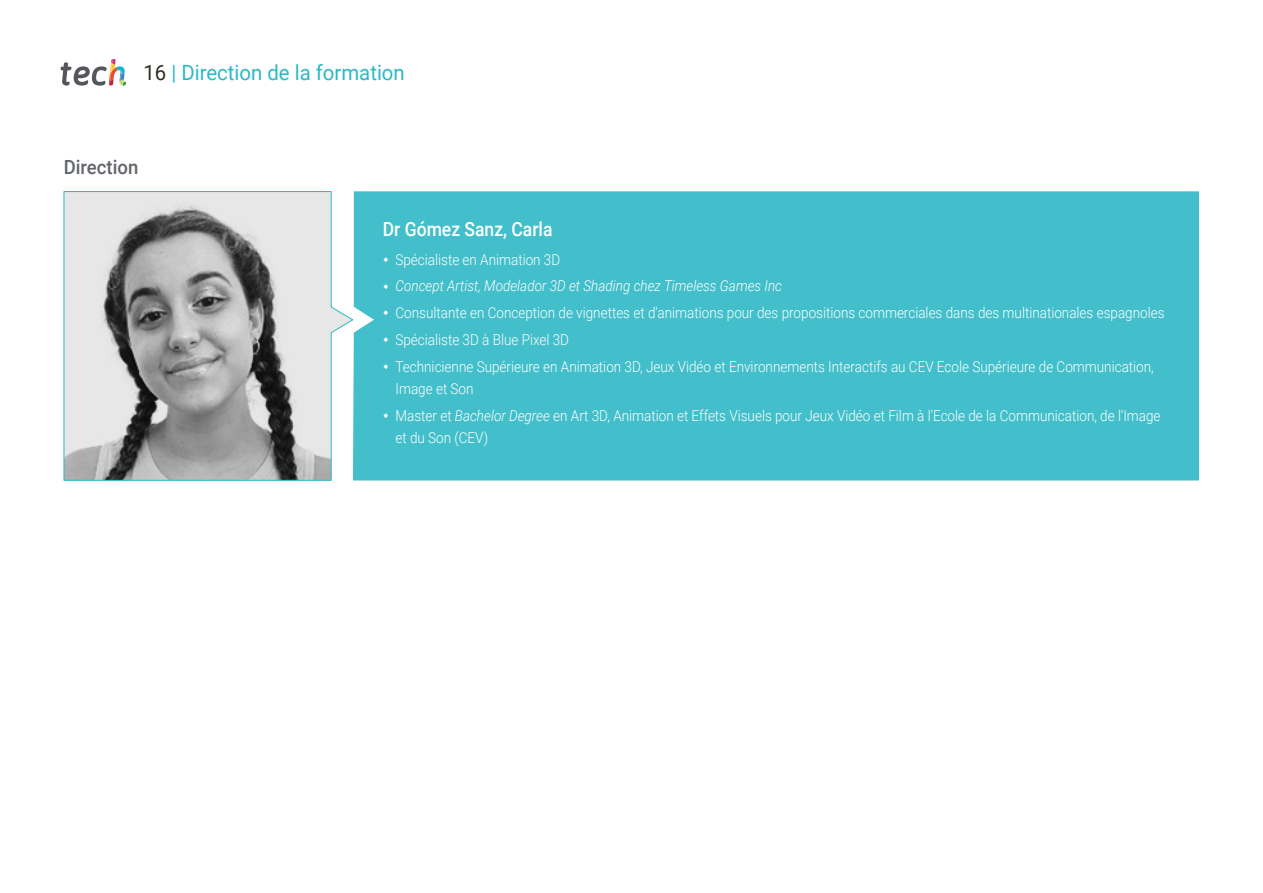
<style>
.page{position:relative;width:1263px;height:893px;background:#fff}
.page>*{position:absolute;margin:0;border:0;box-sizing:border-box;transform-origin:0 0}
.t1{font:21px "Roboto";color:#2db8c5}
.t2{font:500 19.5px "Roboto";color:#fff;scale:.9 1}
.t3{font:500 19.5px "Roboto";color:#61646a;scale:.95 1}
.t4{font:300 15px/26.7px "Roboto";color:#fff;scale:.9 1}
.t5{font:italic 300 15px "Roboto";color:#fff;scale:.9 1}
.s1{color:#312e20}
.s2{font-style:italic}
</style>
<div class="page">
<svg style="left:61px;top:59px;width:65px;height:27px"></svg>
<div style="left:353px;top:191px;width:846px;height:289px;background:#42bfca"></div>
<svg style="left:64px;top:191px;width:289px;height:290px;background:#b3b5b5"></svg>
<svg style="left:384px;top:257px;width:4px;height:5px"></svg>
<svg style="left:384px;top:284px;width:4px;height:5px"></svg>
<svg style="left:384px;top:310px;width:4px;height:5px"></svg>
<svg style="left:384px;top:337px;width:4px;height:5px"></svg>
<svg style="left:384px;top:364px;width:4px;height:5px"></svg>
<svg style="left:384px;top:413px;width:4px;height:5px"></svg>
<h1 class="t1" style="left:144px;top:57px;width:263px"><span class="s1">16</span> | Direction de la formation</h1>
<h2 class="t3" style="left:64px;top:153px;width:80px">Direction</h2>
<h2 class="t2" style="left:383px;top:215px;width:190px">Dr Gómez Sanz, Carla</h2>
<p class="t4" style="left:395px;top:245px;width:185px">Spécialiste en Animation 3D</p>
<p class="t5" style="left:395px;top:275px;width:431px">Concept Artist, Modelador 3D et Shading chez Timeless Games Inc</p>
<p class="t4" style="left:395px;top:299px;width:856px">Consultante en Conception de vignettes et d'animations pour des propositions commerciales dans des multinationales espagnoles<br>Spécialiste 3D à Blue Pixel 3D<br>Technicienne Supérieure en Animation 3D, Jeux Vidéo et Environnements Interactifs au CEV Ecole Supérieure de Communication,</p>
<p class="t4" style="left:395px;top:375px;width:852px">Image et Son<br>Master et <span class="s2">Bachelor Degree</span> en Art 3D, Animation et Effets Visuels pour Jeux Vidéo et Film à l'Ecole de la Communication, de l'Image</p>
<p class="t4" style="left:395px;top:424px;width:104px">et du Son (CEV)</p>
</div>
